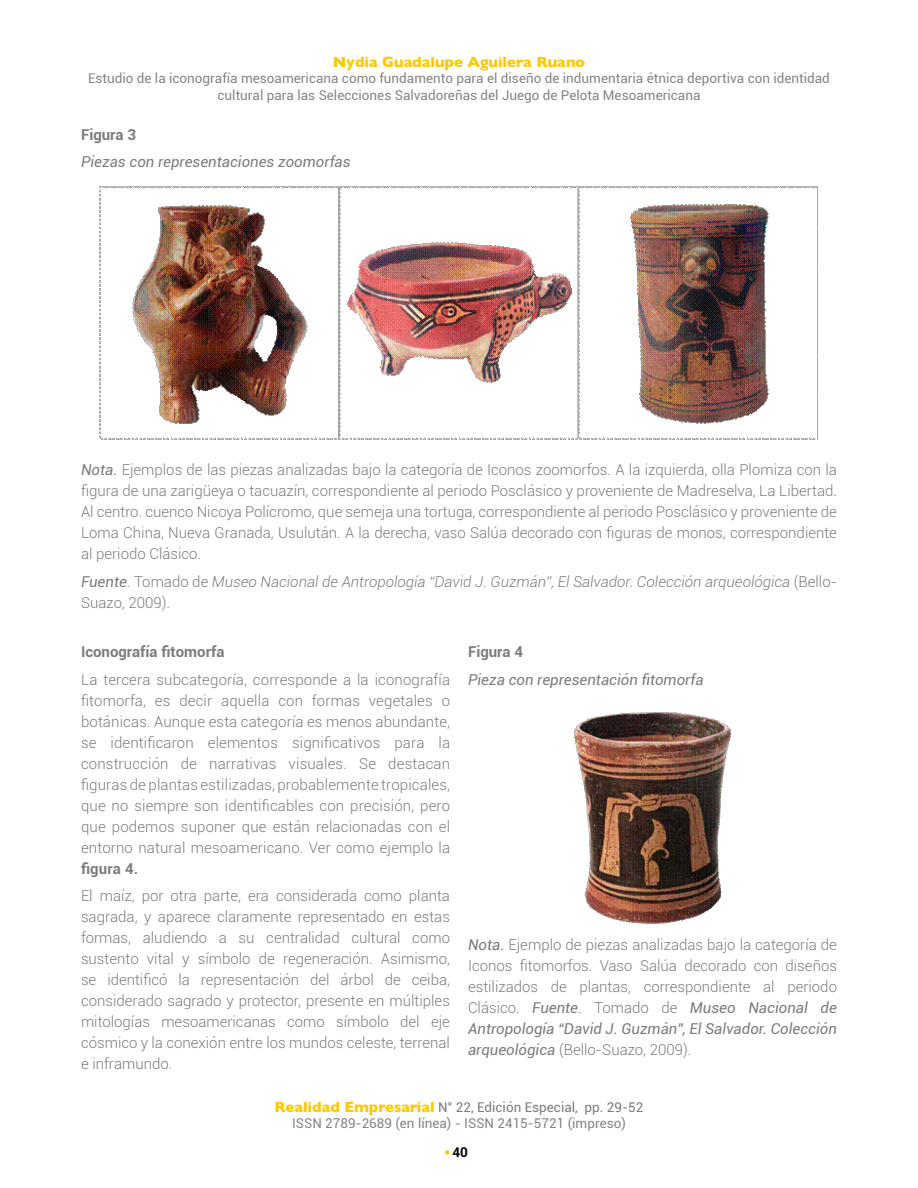
<style>
.page{position:relative;width:918px;height:1188px;background:#fff}
.page>*{position:absolute;margin:0;border:0;box-sizing:border-box;transform-origin:0 0}
.t1{font:300 15px/21px "Roboto";color:#7d7c7c;text-align:justify}
.t2{font:italic 300 15px/21px "Roboto";color:#7d7c7c}
.t3{font:italic 15px "Roboto";color:#7d7c7c}
.t4{font:700 15px "Roboto";color:#7d7c7c}
.t5{font:700 15px "Gill Sans";color:#fec800}
.t6{font:13.5px/16.2px "Roboto";color:#858582;text-align:center}
.t7{font:700 13.5px "Roboto";color:#000}
.s1{font-weight:400;font-style:italic}
.s2{font-weight:400}
.s3{font-style:normal}
.s4{font-family:"Gill Sans";font-weight:700;font-size:15px;color:#fec800}
.s5{color:#7b7c7e}
</style>
<div class="page">
<svg style="left:445px;top:1150px;width:4px;height:5px"></svg>
<img style="left:99px;top:186px;width:719px;height:254px">
<img style="left:574px;top:712px;width:157px;height:211px">
<p class="t5" style="left:333px;top:50px;width:254px">Nydia Guadalupe Aguilera Ruano</p>
<p class="t6" style="left:88px;top:70px;width:743px">Estudio de la iconografía mesoamericana como fundamento para el diseño de indumentaria étnica deportiva con identidad cultural para las Selecciones Salvadoreñas del Juego de Pelota Mesoamericana</p>
<p class="t4" style="left:81px;top:124px;width:56px">Figura 3</p>
<p class="t3" style="left:81px;top:151px;width:271px">Piezas con representaciones zoomorfas</p>
<p class="t1" style="left:81px;top:458px;width:758px"><span class="s1">Nota.</span> Ejemplos de las piezas analizadas bajo la categoría de Iconos zoomorfos. A la izquierda, olla Plomiza con la figura de una zarigüeya o tacuazín, correspondiente al periodo Posclásico y proveniente de Madreselva, La Libertad.<br>Al centro. cuenco Nicoya Polícromo, que semeja una tortuga, correspondiente al periodo Posclásico y proveniente de Loma China, Nueva Granada, Usulután. A la derecha, vaso Salúa decorado con figuras de monos, correspondiente al periodo Clásico.</p>
<p class="t2" style="left:81px;top:570px;width:758px"><span class="s2">Fuente</span><span class="s3">. Tomado de</span> Museo Nacional de Antropología “David J. Guzmán”, El Salvador. Colección arqueológica <span class="s3">(Bello-<br>Suazo, 2009).</span></p>
<p class="t4" style="left:81px;top:641px;width:145px">Iconografía fitomorfa</p>
<p class="t1" style="left:81px;top:668px;width:371px">La tercera subcategoría, corresponde a la iconografía fitomorfa, es decir aquella con formas vegetales o botánicas. Aunque esta categoría es menos abundante, se identificaron elementos significativos para la construcción de narrativas visuales. Se destacan figuras de plantas estilizadas, probablemente tropicales, que no siempre son identificables con precisión, pero que podemos suponer que están relacionadas con el entorno natural mesoamericano. Ver como ejemplo la</p>
<p class="t4" style="left:81px;top:858px;width:59px">figura 4.</p>
<p class="t1" style="left:81px;top:885px;width:371px">El maíz, por otra parte, era considerada como planta sagrada, y aparece claramente representado en estas formas, aludiendo a su centralidad cultural como sustento vital y símbolo de regeneración. Asimismo, se identificó la representación del árbol de ceiba, considerado sagrado y protector, presente en múltiples mitologías mesoamericanas como símbolo del eje cósmico y la conexión entre los mundos celeste, terrenal e inframundo.</p>
<p class="t4" style="left:468px;top:641px;width:56px">Figura 4</p>
<p class="t3" style="left:468px;top:669px;width:237px">Pieza con representación fitomorfa</p>
<p class="t1" style="left:468px;top:934px;width:371px"><span class="s1">Nota.</span> Ejemplo de piezas analizadas bajo la categoría de Iconos fitomorfos. Vaso Salúa decorado con diseños estilizados de plantas, correspondiente al periodo Clásico. <span class="s1">Fuente</span>. Tomado de <span class="s1">Museo Nacional de Antropología “David J. Guzmán”, El Salvador. Colección arqueológica</span> (Bello-Suazo, 2009).</p>
<p class="t6" style="left:275px;top:1098px;width:370px"><span class="s4">Realidad Empresarial</span> <span class="s5">N° 22, Edición Especial, pp. 29-52<br></span>ISSN 2789-2689 (en línea) - ISSN 2415-5721 (impreso)</p>
<p class="t7" style="left:453px;top:1143px;width:17px">40</p>
</div>
